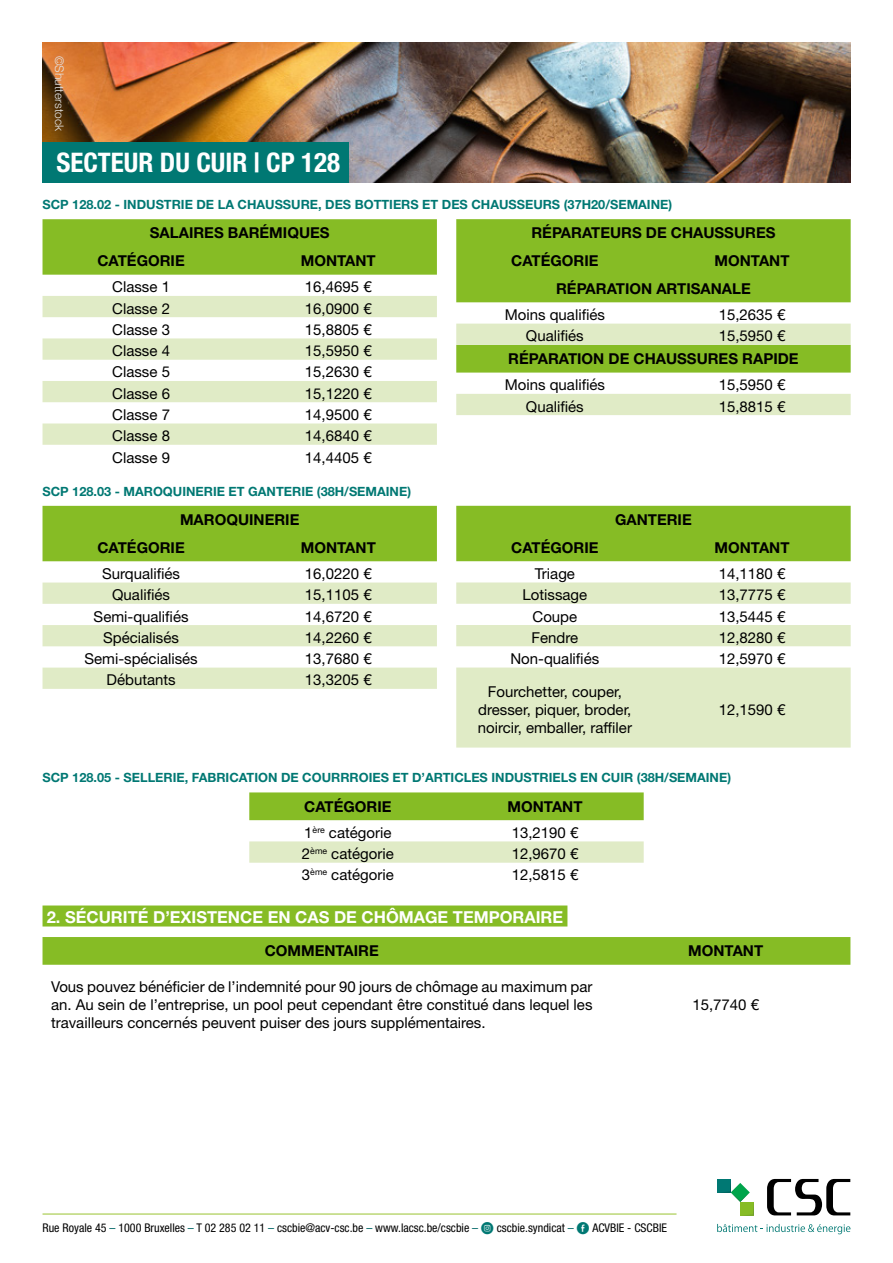
<style>
.page{position:relative;width:893px;height:1263px;background:#fff}
.page>*{position:absolute;margin:0;border:0;box-sizing:border-box;transform-origin:0 0}
.t1{font:700 condensed 27px "Helvetica Neue LT Pro";color:#fff}
.t2{font:700 16.5px "Helvetica Neue LT Pro";color:#fff}
.t3{font:15px/18px "Helvetica Neue";color:#000;text-align:center}
.t4{font:700 15px/27.8px "Helvetica Neue LT Std";color:#000}
.t5{font:700 12.75px "Helvetica Neue LT Pro";color:#007873}
.t6{font:condensed 12px "Helvetica Neue LT Std";color:#000}
.t7{font:300 12px "Helvetica Neue LT Pro";color:#e3e3e3}
.s1{color:#066}
.s2{font-family:"Social Media Circled";font-stretch:normal;color:#007873}
</style>
<div class="page">
<img style="left:43px;top:43px;width:807px;height:140px">
<div style="left:43px;top:143px;width:306px;height:40px;background:#007873"></div>
<div style="left:43px;top:219px;width:394px;height:56px;background:#86bc25"></div>
<svg style="left:43px;top:296px;width:394px;height:149px;fill:#e0ebc6"></svg>
<svg style="left:456px;top:219px;width:395px;height:105px;fill:#86bc25"></svg>
<svg style="left:456px;top:324px;width:395px;height:91px"></svg>
<div style="left:43px;top:506px;width:394px;height:55px;background:#86bc25"></div>
<svg style="left:43px;top:582px;width:394px;height:107px"></svg>
<div style="left:456px;top:506px;width:395px;height:55px;background:#86bc25"></div>
<svg style="left:456px;top:582px;width:395px;height:165px;fill:#e0ebc6"></svg>
<div style="left:249px;top:792px;width:395px;height:28px;background:#86bc25"></div>
<svg style="left:249px;top:841px;width:395px;height:22px;background:#e0ebc7"></svg>
<div style="left:43px;top:905px;width:524px;height:21px;background:#86bc25"></div>
<div style="left:43px;top:937px;width:807px;height:28px;background:#86bc25"></div>
<svg style="left:767px;top:1179px;width:83px;height:36px"></svg>
<svg style="left:717px;top:1224px;width:133px;height:10px"></svg>
<svg style="left:717px;top:1179px;width:37px;height:36px"></svg>
<hr style="left:43px;top:1214px;width:633px;height:1px;background:#9ac431">
<p class="t7" style="left:67px;top:56px;width:77px;rotate:90deg">©Shutterstock</p>
<h1 class="t1" style="left:56px;top:147px;width:285px">SECTEUR DU CUIR | CP 128</h1>
<p class="t5" style="left:43px;top:197px;width:631px">SCP 128.02 - INDUSTRIE DE LA CHAUSSURE, DES BOTTIERS ET DES CHAUSSEURS (37H20/SEMAINE)</p>
<p class="t4" style="left:98px;top:219px;width:234px;text-indent:52px">SALAIRES BARÉMIQUES<br>CATÉGORIE</p>
<p class="t4" style="left:511px;top:219px;width:266px;text-indent:20px">RÉPARATEURS DE CHAUSSURES<br>CATÉGORIE</p>
<p class="t4" style="left:556px;top:247px;width:235px;text-indent:158px">MONTANT<br>RÉPARATION ARTISANALE</p>
<p class="t3" style="left:505px;top:307px;width:102px">Moins qualifiés</p>
<p class="t3" style="left:719px;top:307px;width:68px">15,2635 €</p>
<p class="t3" style="left:526px;top:328px;width:59px">Qualifiés</p>
<p class="t3" style="left:719px;top:328px;width:68px">15,5950 €</p>
<p class="t4" style="left:508px;top:344px;width:292px">RÉPARATION DE CHAUSSURES RAPIDE</p>
<p class="t3" style="left:505px;top:377px;width:102px">Moins qualifiés</p>
<p class="t3" style="left:719px;top:377px;width:68px">15,5950 €</p>
<p class="t3" style="left:526px;top:398px;width:59px">Qualifiés</p>
<p class="t3" style="left:719px;top:398px;width:68px">15,8815 €</p>
<p class="t4" style="left:301px;top:247px;width:76px">MONTANT</p>
<p class="t3" style="left:112px;top:279px;width:59px">Classe 1</p>
<p class="t3" style="left:305px;top:279px;width:68px">16,4695 €</p>
<p class="t3" style="left:112px;top:300px;width:59px">Classe 2</p>
<p class="t3" style="left:305px;top:300px;width:68px">16,0900 €</p>
<p class="t3" style="left:112px;top:321px;width:59px">Classe 3</p>
<p class="t3" style="left:305px;top:321px;width:68px">15,8805 €</p>
<p class="t3" style="left:112px;top:343px;width:59px">Classe 4</p>
<p class="t3" style="left:305px;top:343px;width:68px">15,5950 €</p>
<p class="t3" style="left:112px;top:364px;width:59px">Classe 5</p>
<p class="t3" style="left:305px;top:364px;width:68px">15,2630 €</p>
<p class="t3" style="left:112px;top:385px;width:59px">Classe 6</p>
<p class="t3" style="left:305px;top:385px;width:68px">15,1220 €</p>
<p class="t3" style="left:112px;top:406px;width:59px">Classe 7</p>
<p class="t3" style="left:305px;top:406px;width:68px">14,9500 €</p>
<p class="t3" style="left:112px;top:428px;width:59px">Classe 8</p>
<p class="t3" style="left:305px;top:428px;width:68px">14,6840 €</p>
<p class="t3" style="left:112px;top:449px;width:59px">Classe 9</p>
<p class="t3" style="left:305px;top:449px;width:68px">14,4405 €</p>
<p class="t5" style="left:43px;top:483px;width:370px">SCP 128.03 - MAROQUINERIE ET GANTERIE (38H/SEMAINE)</p>
<p class="t4" style="left:98px;top:505px;width:203px;text-indent:82px">MAROQUINERIE<br>CATÉGORIE</p>
<p class="t4" style="left:301px;top:533px;width:76px">MONTANT</p>
<p class="t3" style="left:102px;top:566px;width:80px">Surqualifiés</p>
<p class="t3" style="left:305px;top:566px;width:68px">16,0220 €</p>
<p class="t3" style="left:112px;top:587px;width:59px">Qualifiés</p>
<p class="t3" style="left:305px;top:587px;width:68px">15,1105 €</p>
<p class="t3" style="left:94px;top:608px;width:97px">Semi-qualifiés</p>
<p class="t3" style="left:305px;top:608px;width:68px">14,6720 €</p>
<p class="t3" style="left:103px;top:629px;width:77px">Spécialisés</p>
<p class="t3" style="left:305px;top:629px;width:68px">14,2260 €</p>
<p class="t3" style="left:84px;top:651px;width:115px">Semi-spécialisés</p>
<p class="t3" style="left:305px;top:651px;width:68px">13,7680 €</p>
<p class="t3" style="left:107px;top:672px;width:71px">Débutants</p>
<p class="t3" style="left:305px;top:672px;width:68px">13,3205 €</p>
<p class="t4" style="left:615px;top:505px;width:78px">GANTERIE</p>
<p class="t4" style="left:511px;top:533px;width:89px">CATÉGORIE</p>
<p class="t4" style="left:715px;top:533px;width:76px">MONTANT</p>
<p class="t3" style="left:535px;top:565px;width:42px">Triage</p>
<p class="t3" style="left:719px;top:565px;width:68px">14,1180 €</p>
<p class="t3" style="left:522px;top:587px;width:66px">Lotissage</p>
<p class="t3" style="left:719px;top:587px;width:68px">13,7775 €</p>
<p class="t3" style="left:532px;top:608px;width:46px">Coupe</p>
<p class="t3" style="left:719px;top:608px;width:68px">13,5445 €</p>
<p class="t3" style="left:531px;top:629px;width:48px">Fendre</p>
<p class="t3" style="left:719px;top:629px;width:68px">12,8280 €</p>
<p class="t3" style="left:510px;top:650px;width:90px">Non-qualifiés</p>
<p class="t3" style="left:719px;top:650px;width:68px">12,5970 €</p>
<p class="t3" style="left:478px;top:683px;width:156px">Fourchetter, couper, dresser, piquer, broder, noircir, emballer, raffiler</p>
<p class="t3" style="left:719px;top:701px;width:68px">12,1590 €</p>
<p class="t5" style="left:43px;top:770px;width:690px">SCP 128.05 - SELLERIE, FABRICATION DE COURRROIES ET D’ARTICLES INDUSTRIELS EN CUIR (38H/SEMAINE)</p>
<p class="t4" style="left:304px;top:792px;width:89px">CATÉGORIE</p>
<p class="t4" style="left:508px;top:792px;width:76px">MONTANT</p>
<p class="t3" style="left:304px;top:824px;width:89px">1<sup>ère</sup> catégorie</p>
<p class="t3" style="left:512px;top:824px;width:68px">13,2190 €</p>
<p class="t3" style="left:302px;top:846px;width:93px">2<sup>ème</sup> catégorie</p>
<p class="t3" style="left:512px;top:846px;width:68px">12,9670 €</p>
<p class="t3" style="left:302px;top:867px;width:93px">3<sup>ème</sup> catégorie</p>
<p class="t3" style="left:512px;top:867px;width:68px">12,5815 €</p>
<p class="t2" style="left:47px;top:906px;width:518px">2. SÉCURITÉ D’EXISTENCE EN CAS DE CHÔMAGE TEMPORAIRE</p>
<p class="t4" style="left:265px;top:937px;width:116px">COMMENTAIRE</p>
<p class="t4" style="left:688px;top:937px;width:76px">MONTANT</p>
<p class="t3" style="left:51px;top:979px;width:543px;text-align:justify">Vous pouvez bénéficier de l’indemnité pour 90 jours de chômage au maximum par an. Au sein de l’entreprise, un pool peut cependant être constitué dans lequel les travailleurs concernés peuvent puiser des jours supplémentaires.</p>
<p class="t3" style="left:692px;top:997px;width:68px">15,7740 €</p>
<p class="t6" style="left:43px;top:1220px;width:626px">Rue Royale 45 <span class="s1">–</span> 1000 Bruxelles <span class="s1">–</span> T 02 285 02 11 <span class="s1">–</span> cscbie@acv-csc.be <span class="s1">–</span> www.lacsc.be/cscbie <span class="s1">–</span> <span class="s2">Q</span> cscbie.syndicat <span class="s1">–</span> <span class="s2">E</span> ACVBIE - CSCBIE</p>
</div>
